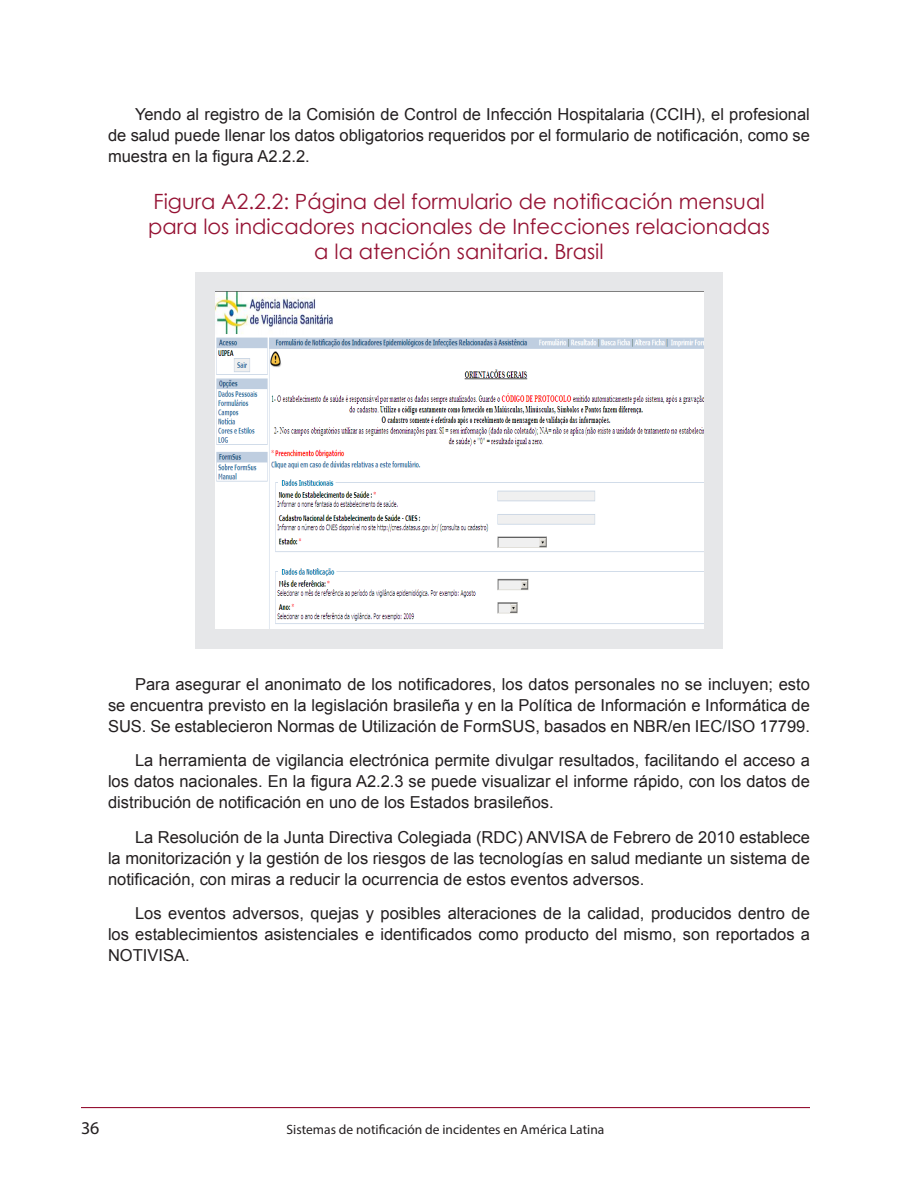
<style>
.page{position:relative;width:918px;height:1188px;background:#fff}
.page>*{position:absolute;margin:0;border:0;box-sizing:border-box;transform-origin:0 0}
.Figure_title_1{font:21px/25.2px "Century Gothic";color:#951233;text-align:center}
.t1{font:18px "Myriad Pro";color:#231f20}
.Paragraph_1{font:16.5px/21px "Arial";color:#231f20;text-align:justify}
.t2{font:13.5px "Myriad Pro";color:#231f20}
</style>
<div class="page">
<hr style="left:81px;top:1107px;width:729px;height:1px;background:#951233">
<div style="left:195px;top:272px;width:528px;height:376px;background:#e6e7e9"></div>
<img style="left:215px;top:291px;width:488px;height:338px">
<p class="Paragraph_1" style="left:108px;top:104px;width:703px;text-indent:27px">Yendo al registro de la Comisión de Control de Infección Hospitalaria (CCIH), el profesional de salud puede llenar los datos obligatorios requeridos por el formulario de notificación, como se muestra en la figura A2.2.2.</p>
<p class="Figure_title_1" style="left:148px;top:188px;width:623px">Figura A2.2.2: Página del formulario de notificación mensual para los indicadores nacionales de Infecciones relacionadas a la atención sanitaria. Brasil</p>
<p class="Paragraph_1" style="left:108px;top:674px;width:703px;text-indent:27px">Para asegurar el anonimato de los notificadores, los datos personales no se incluyen; esto se encuentra previsto en la legislación brasileña y en la Política de Información e Informática de SUS. Se establecieron Normas de Utilización de FormSUS, basados en NBR/en IEC/ISO 17799.</p>
<p class="Paragraph_1" style="left:108px;top:750px;width:703px;text-indent:27px">La herramienta de vigilancia electrónica permite divulgar resultados, facilitando el acceso a los datos nacionales. En la figura A2.2.3 se puede visualizar el informe rápido, con los datos de distribución de notificación en uno de los Estados brasileños.</p>
<p class="Paragraph_1" style="left:108px;top:827px;width:703px;text-indent:27px">La Resolución de la Junta Directiva Colegiada (RDC) ANVISA de Febrero de 2010 establece la monitorización y la gestión de los riesgos de las tecnologías en salud mediante un sistema de notificación, con miras a reducir la ocurrencia de estos eventos adversos.</p>
<p class="Paragraph_1" style="left:108px;top:903px;width:703px;text-indent:27px">Los eventos adversos, quejas y posibles alteraciones de la calidad, producidos dentro de los establecimientos asistenciales e identificados como producto del mismo, son reportados a NOTIVISA.</p>
<p class="t1" style="left:81px;top:1117px;width:20px">36</p>
<p class="t2" style="left:287px;top:1121px;width:319px">Sistemas de notificación de incidentes en América Latina</p>
</div>
